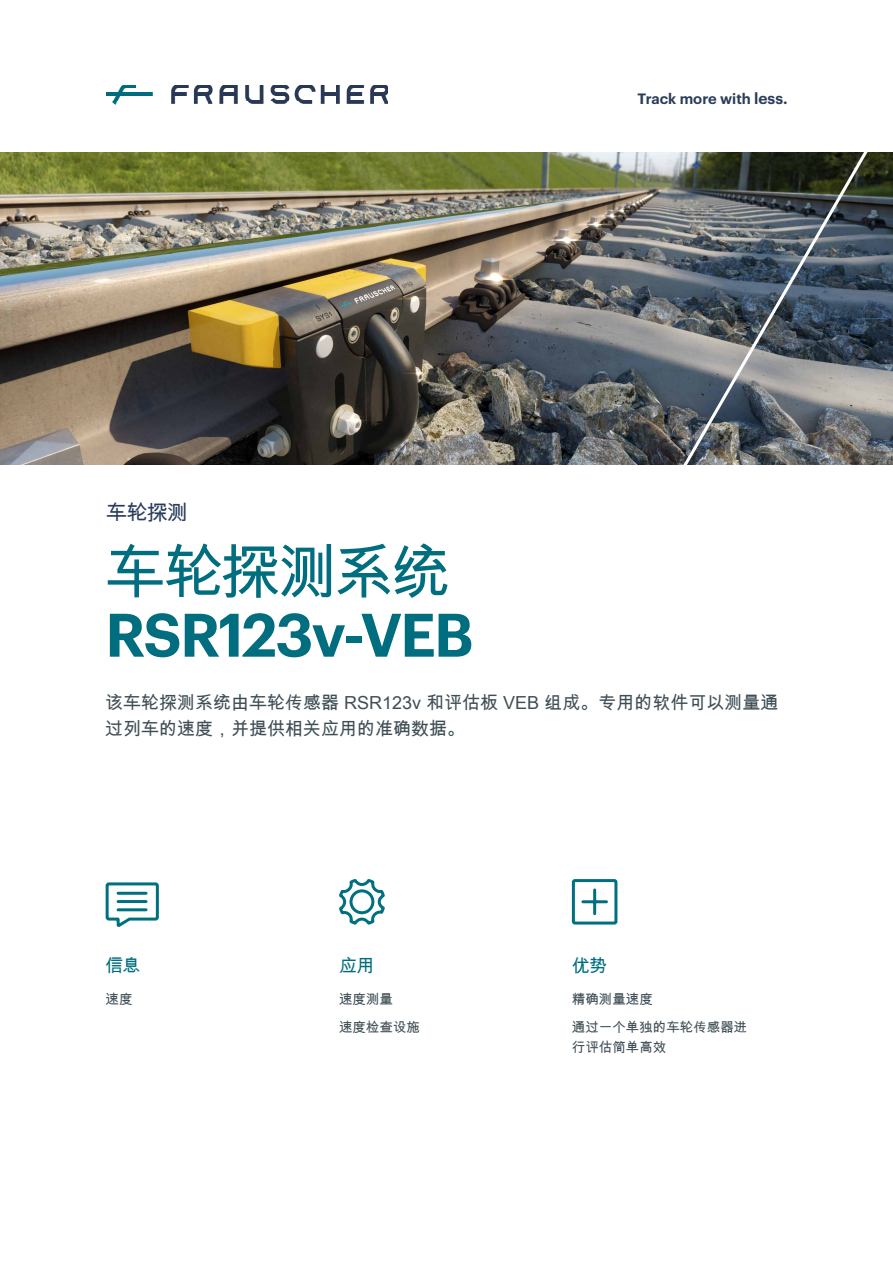
<style>
.page{position:relative;width:893px;height:1263px;background:#fff}
.page>*{position:absolute;margin:0;border:0;box-sizing:border-box;transform-origin:0 0}
.t1{font:600 60px "Graphik LCG";letter-spacing:-.035em;color:#006e7e}
.t2{font:60px "Arial Unicode MS";letter-spacing:-.045em;color:#006e7e}
.t3{font:21px "Arial Unicode MS";color:#2a3c5a}
.t4{font:18px/25.5px "Arial Unicode MS";color:#3f4e55}
.t5{font:18px "Arial Unicode MS";color:#006e7e}
.t6{font:600 14.7px "Graphik LCG";color:#293c5a}
.t7{font:13.5px/28px "Arial Unicode MS";color:#3f4e55}
.s1{font-size:15.45px}
</style>
<div class="page">
<img style="left:106px;top:85px;width:282px;height:19px">
<img style="left:0;top:153px;width:893px;height:312px">
<img style="left:660px;top:152px;width:213px;height:313px">
<svg style="left:105px;top:882px;width:54px;height:45px"></svg>
<hr style="left:118px;top:892px;width:28px;height:3px;background:#007080">
<hr style="left:118px;top:900px;width:28px;height:3px;background:#007080">
<hr style="left:118px;top:908px;width:28px;height:3px;background:#007080">
<svg style="left:339px;top:879px;width:46px;height:46px"></svg>
<div style="left:572px;top:879px;width:45px;height:45px;border:3px solid #007080;border-radius:2px"></div>
<hr style="left:583px;top:900px;width:23px;height:3px;background:#007080">
<hr style="left:593px;top:890px;width:3px;height:24px;background:#007080">
<p class="t3" style="left:106px;top:497px;width:84px">车轮探测</p>
<h1 class="t2" style="left:105px;top:529px;width:347px">车轮探测系统</h1>
<h1 class="t1" style="left:105px;top:589px;width:370px">RSR123v-VEB</h1>
<p class="t6" style="left:637px;top:87px;width:152px">Track more with <span class="s1">less.</span></p>
<p class="t4" style="left:105px;top:690px;width:675px">该车轮探测系统由车轮传感器 RSR123v 和评估板 VEB 组成。专用的软件可以测量通过列车的速度，并提供相关应用的准确数据。</p>
<p class="t5" style="left:106px;top:952px;width:36px">信息</p>
<p class="t7" style="left:106px;top:985px;width:28px">速度</p>
<p class="t5" style="left:339px;top:952px;width:37px">应用</p>
<p class="t7" style="left:339px;top:985px;width:82px">速度测量<br>速度检查设施</p>
<p class="t5" style="left:572px;top:952px;width:37px">优势</p>
<p class="t7" style="left:572px;top:985px;width:177px">精确测量速度<br>通过一个单独的车轮传感器进</p>
<p class="t7" style="left:572px;top:1032px;width:96px">行评估简单高效</p>
</div>
